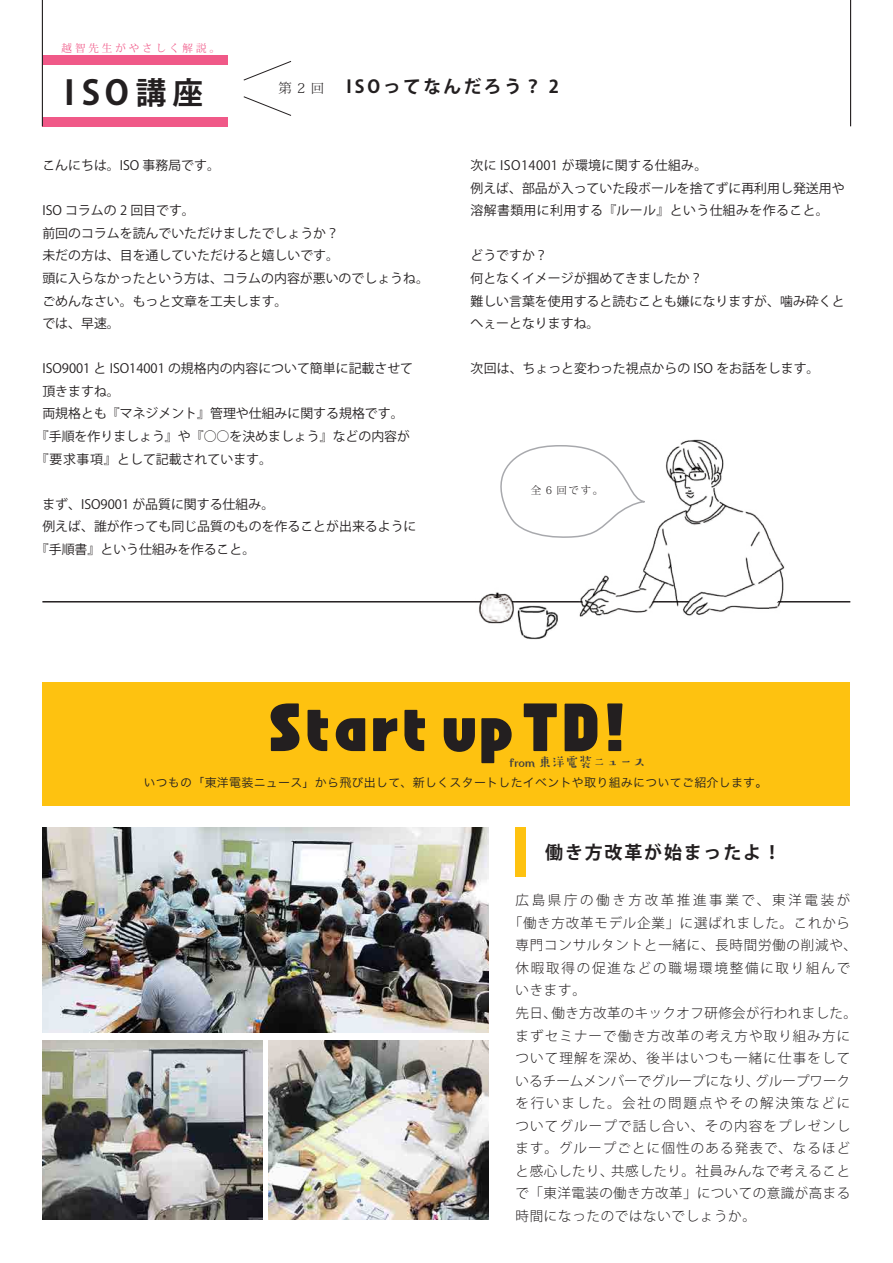
<style>
.page{position:relative;width:893px;height:1263px;background:#fff}
.page>*{position:absolute;margin:0;border:0;box-sizing:border-box;transform-origin:0 0}
.t1{font:71.55px "Familian";color:#231f20}
.t2{font:700 33.45px "Koz Go Pro";color:#231f20}
.t3{font:700 18px "Koz Go Pro";letter-spacing:.1em;color:#231f20}
.t4{font:700 17.7px "Koz Go Pro";letter-spacing:.14em;color:#231f20}
.t5{font:500 13.8px "Suzumushi Std";letter-spacing:-.02em;color:#3e3e3f}
.t6{font:300 13.5px "Koz Go Pro";letter-spacing:.08em;color:#231f20}
.t7{font:300 13.5px "Koz Go Pro";letter-spacing:.055em;color:#231f20}
.t8{font:300 13.5px "Koz Go Pro";letter-spacing:.135em;color:#231f20}
.t9{font:300 13.5px "Koz Go Pro";letter-spacing:.03em;color:#231f20}
.t10{font:300 13.5px "Koz Go Pro";letter-spacing:.005em;color:#231f20}
.t11{font:300 13.5px "Koz Go Pro";letter-spacing:.045em;color:#231f20}
.t12{font:300 13.5px "Koz Go Pro";letter-spacing:.035em;color:#231f20}
.t13{font:300 13.5px "Koz Go Pro";letter-spacing:.195em;color:#231f20}
.t14{font:300 13.5px "Koz Go Pro";letter-spacing:.05em;color:#231f20}
.t15{font:300 13.5px "Koz Min Pro";color:#231f20}
.t16{font:12.9px/22.5px "Koz Go Pro";color:#231f20}
.t17{font:12.9px/22.5px "Koz Go Pro";letter-spacing:.03em;color:#231f20}
.t18{font:12px "Hira Kaku Std N W3";letter-spacing:.02em;color:#231f20}
.t19{font:10.5px "Koz Min Pro";letter-spacing:.28em;color:#f05988}
.t20{font:300 10.5px "Koz Min Pro";color:#231f20}
.s1{font-size:30.6px}
.s2{font-size:13.65px}
</style>
<div class="page">
<div style="left:42px;top:55px;width:185px;height:9px;background:#f05988"></div>
<div style="left:42px;top:117px;width:185px;height:9px;background:#f05988"></div>
<hr style="left:42px;top:0;width:1px;height:126px;background:#231f20">
<hr style="left:42px;top:601px;width:808px;height:1px;background:#231f20">
<hr style="left:850px;top:0;width:1px;height:126px;background:#231f20">
<svg style="left:243px;top:61px;width:48px;height:20px"></svg>
<svg style="left:243px;top:96px;width:48px;height:20px"></svg>
<img style="left:573px;top:439px;width:219px;height:178px">
<img style="left:518px;top:602px;width:41px;height:38px">
<svg style="left:500px;top:444px;width:146px;height:95px"></svg>
<div style="left:43px;top:682px;width:807px;height:123px;background:#fec210"></div>
<img style="left:43px;top:828px;width:445px;height:204px">
<img style="left:43px;top:1041px;width:219px;height:179px">
<img style="left:268px;top:1041px;width:220px;height:179px">
<div style="left:516px;top:828px;width:10px;height:49px;background:#fec210"></div>
<img style="left:476px;top:592px;width:42px;height:32px">
<p class="t19" style="left:62px;top:41px;width:160px">越智先生がやさしく解説。</p>
<h2 class="t2" style="left:64px;top:71px;width:140px">ISO<span class="s1">講座</span></h2>
<p class="t15" style="left:278px;top:79px;width:47px">第2回</p>
<h3 class="t4" style="left:346px;top:75px;width:214px">ISOってなんだろう？ 2</h3>
<p class="t16" style="left:42px;top:154px;width:179px">こんにちは。ISO 事務局です。</p>
<p class="t16" style="left:42px;top:200px;width:388px">ISO コラムの 2 回目です。<br>前回のコラムを読んでいただけましたでしょうか？<br>未だの方は、目を通していただけると嬉しいです。<br>頭に入らなかったという方は、コラムの内容が悪いのでしょうね。ごめんなさい。もっと文章を工夫します。<br>では、早速。</p>
<p class="t16" style="left:42px;top:358px;width:372px">ISO9001 と ISO14001 の規格内の内容について簡単に記載させて</p>
<p class="t16" style="left:42px;top:380px;width:79px">頂きますね。</p>
<p class="t16" style="left:42px;top:403px;width:363px">両規格とも『マネジメント』管理や仕組みに関する規格です。</p>
<p class="t16" style="left:36px;top:425px;width:376px">『手順を作りましょう』や『○○を決めましょう』などの内容が</p>
<p class="t16" style="left:36px;top:448px;width:238px">『要求事項』として記載されています。</p>
<p class="t16" style="left:42px;top:493px;width:233px">まず、ISO9001 が品質に関する仕組み。</p>
<p class="t16" style="left:42px;top:516px;width:376px">例えば、誰が作っても同じ品質のものを作ることが出来るように</p>
<p class="t16" style="left:36px;top:538px;width:221px">『手順書』という仕組みを作ること。</p>
<p class="t17" style="left:470px;top:154px;width:376px">次に ISO14001 が環境に関する仕組み。<br>例えば、部品が入っていた段ボールを捨てずに再利用し発送用や溶解書類用に利用する『ルール』という仕組みを作ること。</p>
<p class="t16" style="left:470px;top:245px;width:376px">どうですか？<br>何となくイメージが掴めてきましたか？<br>難しい言葉を使用すると読むことも嫌になりますが、噛み砕くとへぇーとなりますね。</p>
<p class="t16" style="left:470px;top:358px;width:351px">次回は、ちょっと変わった視点からの ISO をお話をします。</p>
<p class="t20" style="left:531px;top:483px;width:74px">全 6 回です。</p>
<h1 class="t1" style="left:270px;top:692px;width:363px">Start up TD!</h1>
<p class="t5" style="left:509px;top:753px;width:138px">from 東洋電装<span class="s2">ニュース</span></p>
<p class="t18" style="left:144px;top:774px;width:626px">いつもの「東洋電装ニュース」から飛び出して、新しくスタートしたイベントや取り組みについてご紹介します。</p>
<h3 class="t3" style="left:545px;top:840px;width:237px">働き方改革が始まったよ！</h3>
<p class="t13" style="left:516px;top:892px;width:336px">広島県庁の働き方改革推進事業で、東洋電装が</p>
<p class="t7" style="left:509px;top:914px;width:343px">「働き方改革モデル企業」に選ばれました。これから</p>
<p class="t7" style="left:516px;top:937px;width:343px">専門コンサルタントと一緒に、長時間労働の削減や、</p>
<p class="t8" style="left:516px;top:959px;width:336px">休暇取得の促進などの職場環境整備に取り組んで</p>
<p class="t6" style="left:516px;top:982px;width:72px">いきます。</p>
<p class="t9" style="left:516px;top:1004px;width:343px">先日、働き方改革のキックオフ研修会が行われました。</p>
<p class="t6" style="left:516px;top:1027px;width:336px">まずセミナーで働き方改革の考え方や取り組み方に</p>
<p class="t6" style="left:516px;top:1049px;width:336px">ついて理解を深め、後半はいつも一緒に仕事をして</p>
<p class="t10" style="left:516px;top:1072px;width:336px">いるチームメンバーでグループになり、グループワーク</p>
<p class="t8" style="left:516px;top:1094px;width:336px">を行いました。会社の問題点やその解決策などに</p>
<p class="t6" style="left:516px;top:1117px;width:336px">ついてグループで話し合い、その内容をプレゼンし</p>
<p class="t6" style="left:516px;top:1139px;width:336px">ます。グループごとに個性のある発表で、なるほど</p>
<p class="t11" style="left:516px;top:1162px;width:336px">と感心したり、共感したり。社員みんなで考えること</p>
<p class="t12" style="left:516px;top:1184px;width:336px">で「東洋電装の働き方改革」についての意識が高まる</p>
<p class="t14" style="left:516px;top:1207px;width:242px">時間になったのではないでしょうか。</p>
</div>
